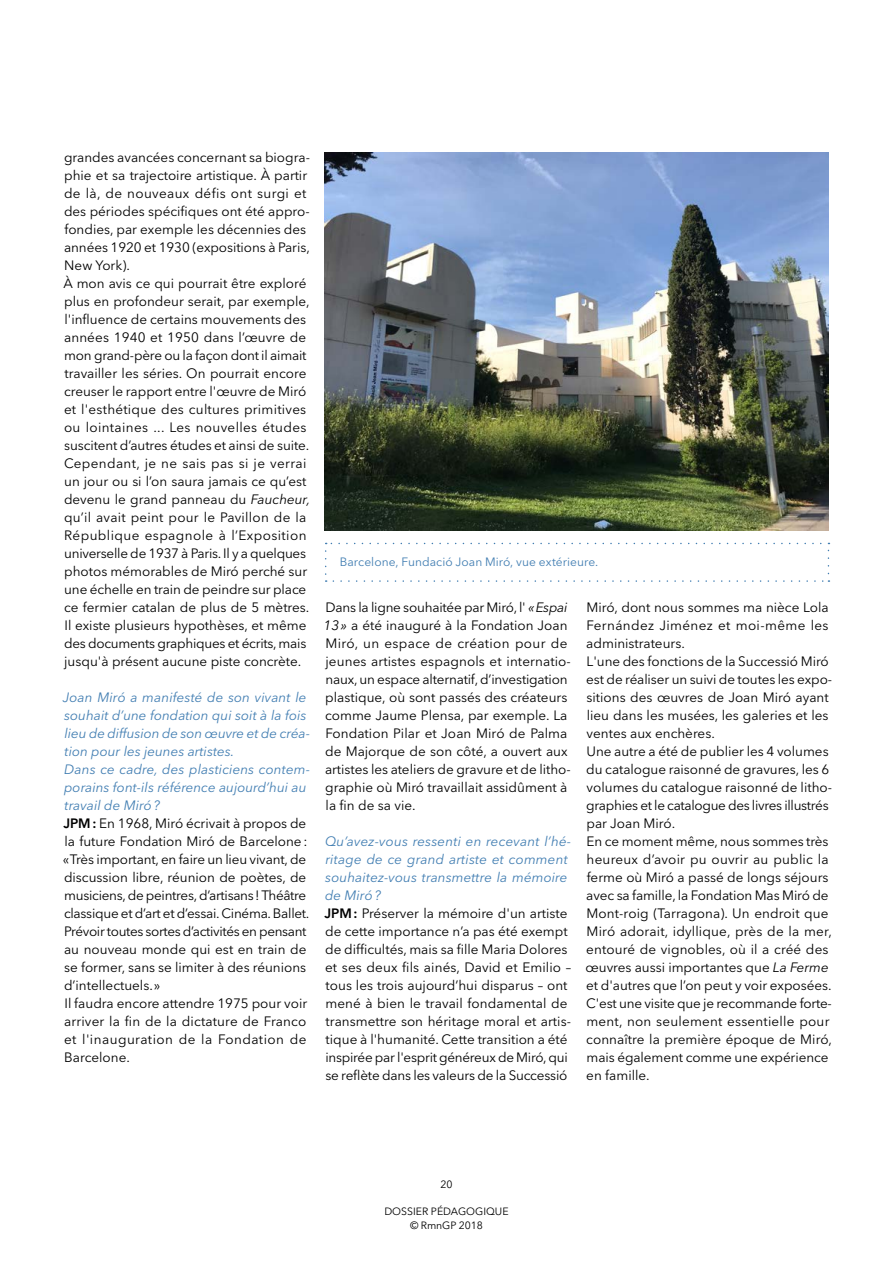
<style>
.page{position:relative;width:893px;height:1263px;background:#fff}
.page>*{position:absolute;margin:0;border:0;box-sizing:border-box;transform-origin:0 0}
.t1{font:13.5px/18px "Avenir Next LT Pro";color:#000}
.t2{font:12px "Avenir Next LT Pro";letter-spacing:.005em;color:#427eb2}
.t3{font:10.5px/13.5px "Avenir Next LT Pro";color:#000;text-align:center}
.s1{font-style:italic}
.s2{font-style:italic;color:#427eb2}
.s3{font-weight:600}
</style>
<div class="page">
<img style="left:325px;top:152px;width:504px;height:378px">
<svg style="left:325px;top:551px;width:2px;height:31px"></svg>
<svg style="left:333px;top:580px;width:496px;height:2px"></svg>
<svg style="left:326px;top:543px;width:495px;height:1px"></svg>
<p class="t1" style="left:64px;top:148px;width:248px">grandes avancées concernant sa biogra&shy;phie et sa trajectoire artistique. À partir de là, de nouveaux défis ont surgi et des périodes spécifiques ont été appro&shy;fondies, par exemple les décennies des années 1920 et 1930 (expositions à Paris, N ew York).<br>À mon avis ce qui pourrait être exploré plus en profondeur serait, par exemple, l'influence de certains mouvements des années 1940 et 1950 dans l’œuvre de mon grand-père ou la façon dont il aimait travailler les séries. On pourrait encore creuser le rapport entre l'œuvre de Miró et l'esthétique des cultures primitives ou lointaines ... Les nouvelles études suscitent d’autres études et ainsi de suite.<br>Cependant, je ne sais pas si je verrai un jour ou si l’on saura jamais ce qu’est devenu le grand panneau du <span class="s1">Faucheur, </span>qu’il avait peint pour le Pavillon de la République espagnole à l’Exposition universelle de 1937 à Paris. Il y a quelques photos mémorables de Miró perché sur une échelle en train de peindre sur place ce fermier catalan de plus de 5 mètres.<br>Il existe plusieurs hypothèses, et même des documents graphiques et écrits, mais jusqu'à présent aucune piste concrète.</p>
<p class="t1" style="left:63px;top:688px;width:249px"><span class="s2">Joan Miró a manifesté de son vivant le souhait d’une fondation qui soit à la fois lieu de diffusion de son œuvre et de créa&shy;tion pour les jeunes artistes.<br>Dans ce cadre, des plasticiens contem&shy;porains font-ils référence aujourd’hui au travail de Miró?<br></span><span class="s3">JPM:</span> En 1968, Miró écrivait à propos de la future Fondation Miró de Barcelone: «Très important, en faire un lieu vivant, de discussion libre, réunion de poètes, de musiciens, de peintres, d’artisans! Théâtre classique et d’art et d’essai. Cinéma. Ballet.<br>Prévoir toutes sortes d’activités en pensant au nouveau monde qui est en train de se former, sans se limiter à des réunions d’intellectuels.»<br>Il faudra encore attendre 1975 pour voir arriver la fin de la dictature de Franco et l'inauguration de la Fondation de Barcelone.</p>
<p class="t2" style="left:340px;top:555px;width:260px">Barcelone, Fundació Joan Miró, vue extérieure.</p>
<p class="t1" style="left:323px;top:598px;width:249px">Dans la ligne souhaitée par Miró, l' <span class="s1">«Espai 13»</span> a été inauguré à la Fondation Joan Miró, un espace de création pour de jeunes artistes espagnols et internatio&shy;naux, un espace alternatif, d’investigation plastique, où sont passés des créateurs comme Jaume Plensa, par exemple. La Fondation Pilar et Joan Miró de Palma de Majorque de son côté, a ouvert aux artistes les ateliers de gravure et de litho&shy;graphie où Miró travaillait assidûment à la fin de sa vie.</p>
<p class="t1" style="left:324px;top:832px;width:248px"><span class="s2">Qu’avez-vous ressenti en recevant l’hé&shy;ritage de ce grand artiste et comment souhaitez-vous transmettre la mémoire de Miró?<br></span><span class="s3">JPM:</span> Préserver la mémoire d'un artiste de cette importance n’a pas été exempt de difficultés, mais sa fille Maria Dolores et ses deux fils ainés, David et Emilio – tous les trois aujourd’hui disparus – ont mené à bien le travail fondamental de transmettre son héritage moral et artis&shy;tique à l'humanité. Cette transition a été inspirée par l'esprit généreux de Miró, qui se reflète dans les valeurs de la Successió</p>
<p class="t1" style="left:585px;top:598px;width:248px">Miró, dont nous sommes ma nièce Lola Fernández Jiménez et moi-même les administrateurs.<br>L'une des fonctions de la Successió Miró est de réaliser un suivi de toutes les expo&shy;sitions des œuvres de Joan Miró ayant lieu dans les musées, les galeries et les ventes aux enchères.<br>Une autre a été de publier les 4 volumes du catalogue raisonné de gravures, les 6 volumes du catalogue raisonné de litho&shy;graphies et le catalogue des livres illustrés par Joan Miró.<br>En ce moment même, nous sommes très heureux d’avoir pu ouvrir au public la ferme où Miró a passé de longs séjours avec sa famille, la Fondation Mas Miró de Mont-roig (Tarragona). Un endroit que Miró adorait, idyllique, près de la mer, entouré de vignobles, où il a créé des œuvres aussi importantes que <span class="s1">La Ferme </span>et d'autres que l’on peut y voir exposées.<br>C'est une visite que je recommande forte&shy;ment, non seulement essentielle pour connaître la première époque de Miró, mais également comme une expérience en famille.</p>
<p class="t3" style="left:440px;top:1177px;width:14px">20</p>
<p class="t3" style="left:384px;top:1204px;width:126px">DOSSIER PÉDAGOGIQUE © RmnGP 2018</p>
</div>
